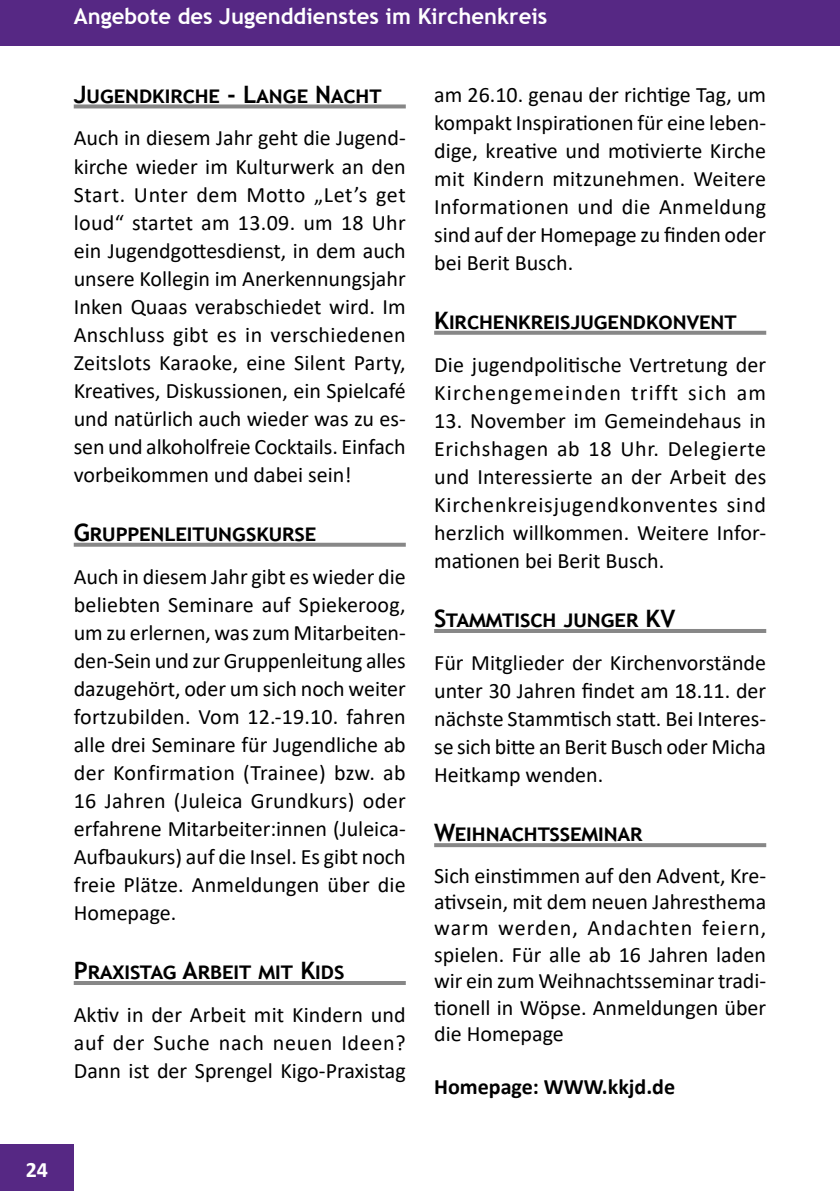
<style>
.page{position:relative;width:840px;height:1191px;background:#fff}
.page>*{position:absolute;margin:0;border:0;box-sizing:border-box;transform-origin:0 0}
.t1{font:700 24px "Trebuchet MS";color:#000}
.t2{font:22px/28px "Calibri";color:#000;text-align:justify}
.t3{font:700 22px "Trebuchet MS";color:#fff}
.t4{font:700 22px "Calibri";color:#000}
.t5{font:700 22px "Calibri";color:#fff}
</style>
<div class="page">
<div style="left:0;top:0;width:839px;height:45px;background:#562884"></div>
<div style="left:0;top:1144px;width:74px;height:47px;background:#562884"></div>
<svg style="left:74px;top:104px;width:331px;height:4px"></svg>
<svg style="left:74px;top:543px;width:331px;height:4px"></svg>
<hr style="left:74px;top:981px;width:331px;height:4px;background:#878787">
<svg style="left:434px;top:331px;width:331px;height:4px"></svg>
<hr style="left:434px;top:629px;width:331px;height:4px;background:#878787">
<svg style="left:434px;top:843px;width:331px;height:4px"></svg>
<p class="t3" style="left:74px;top:3px;width:475px">Angebote des Jugenddienstes im Kirchenkreis</p>
<p class="t1" style="left:74px;top:79px;width:306px">Jugendkirche - Lange Nacht</p>
<p class="t2" style="left:74px;top:124px;width:333px">Auch in diesem Jahr geht die Jugend&shy;kirche wieder im Kulturwerk an den Start. Unter dem Motto „Let’s get loud“ startet am 13.09. um 18 Uhr ein Jugendgottesdienst, in dem auch unsere Kollegin im Anerkennungsjahr Inken Quaas verabschiedet wird. Im Anschluss gibt es in verschiedenen Zeitslots Karaoke, eine Silent Party, Kreatives, Diskussionen, ein Spielcafé und natürlich auch wieder was zu es&shy;sen und alkoholfreie Cocktails. Einfach vorbeikommen und dabei sein!</p>
<p class="t1" style="left:74px;top:517px;width:244px">Gruppenleitungskurse</p>
<p class="t2" style="left:74px;top:562px;width:333px">Auch in diesem Jahr gibt es wieder die beliebten Seminare auf Spiekeroog, um zu erlernen, was zum Mitarbeiten&shy;den-Sein und zur Gruppenleitung alles dazugehört, oder um sich noch weiter fortzubilden. Vom 12.-19.10. fahren alle drei Seminare für Jugendliche ab der Konfirmation (Trainee) bzw. ab 16 Jahren (Juleica Grundkurs) oder erfahrene Mitarbeiter:innen (Juleica-Aufbaukurs) auf die Insel. Es gibt noch freie Plätze. Anmeldungen über die Homepage.</p>
<p class="t1" style="left:74px;top:955px;width:272px">Praxistag Arbeit mit Kids</p>
<p class="t2" style="left:74px;top:1000px;width:333px">Aktiv in der Arbeit mit Kindern und auf der Suche nach neuen Ideen?<br>Dann ist der Sprengel Kigo-Praxistag</p>
<p class="t2" style="left:434px;top:80px;width:333px">am 26.10. genau der richtige Tag, um kompakt Inspirationen für eine leben&shy;dige, kreative und motivierte Kirche mit Kindern mitzunehmen. Weitere Informationen und die Anmeldung sind auf der Homepage zu finden oder bei Berit Busch.</p>
<p class="t1" style="left:434px;top:305px;width:301px">Kirchenkreisjugendkonvent</p>
<p class="t2" style="left:434px;top:350px;width:333px">Die jugendpolitische Vertretung der<br>Kirchengemeinden trifft sich am</p>
<p class="t2" style="left:434px;top:406px;width:333px">13. November im Gemeindehaus in Erichshagen ab 18 Uhr. Delegierte und Interessierte an der Arbeit des Kirchenkreisjugendkonventes sind herzlich willkommen. Weitere Infor&shy;mationen bei Berit Busch.</p>
<p class="t1" style="left:434px;top:604px;width:242px">Stammtisch junger KV</p>
<p class="t2" style="left:434px;top:648px;width:333px">Für Mitglieder der Kirchenvorstände unter 30 Jahren findet am 18.11. der nächste Stammtisch statt. Bei Interes&shy;se sich bitte an Berit Busch oder Micha Heitkamp wenden.</p>
<p class="t1" style="left:434px;top:818px;width:207px">Weihnachtsseminar</p>
<p class="t2" style="left:434px;top:861px;width:333px;line-height:26.4px">Sich einstimmen auf den Advent, Kre&shy;ativsein, mit dem neuen Jahresthema warm werden, Andachten feiern, spielen. Für alle ab 16 Jahren laden wir ein zum Weihnachtsseminar tradi&shy;tionell in Wöpse. Anmeldungen über die Homepage</p>
<p class="t4" style="left:434px;top:1071px;width:242px">Homepage: WWW.kkjd.de</p>
<p class="t5" style="left:26px;top:1154px;width:24px">24</p>
</div>
